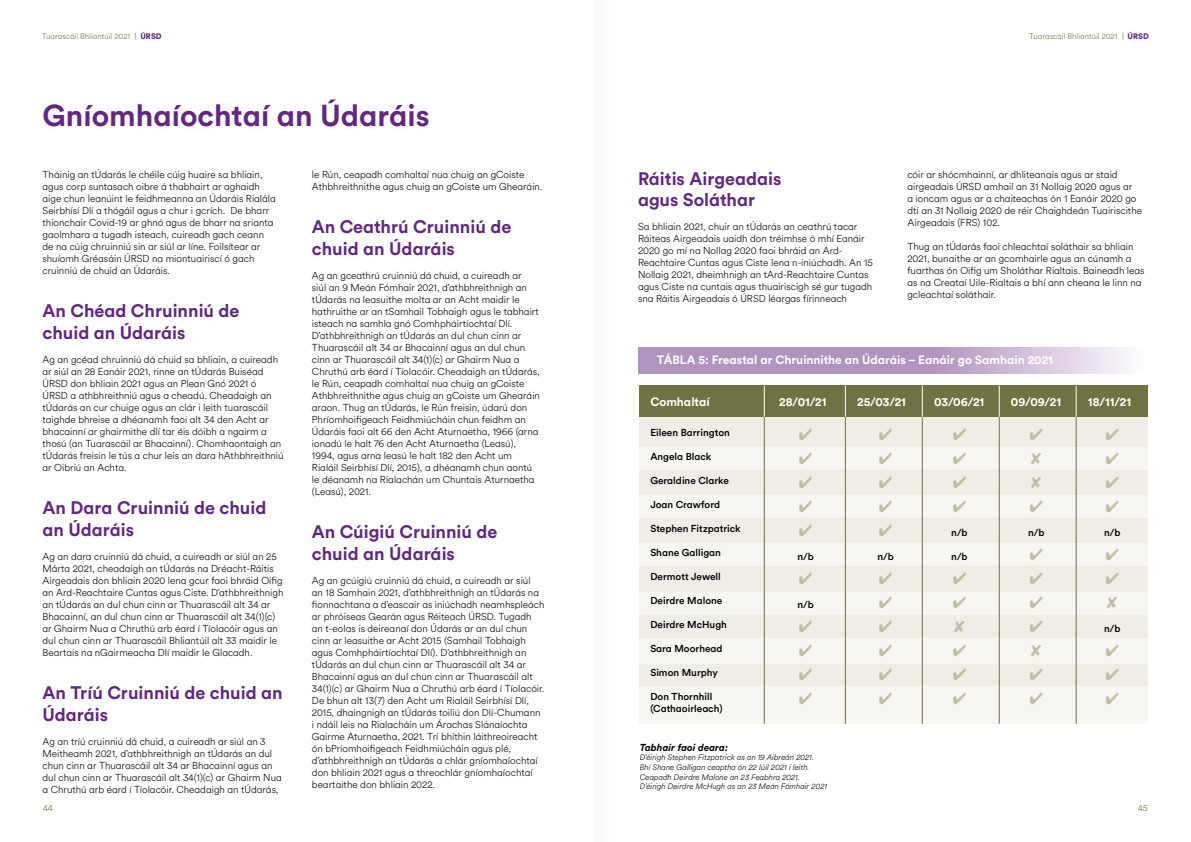
<style>
.page{position:relative;width:1191px;height:842px;background:#fff}
.page>*{position:absolute;margin:0;border:0;box-sizing:border-box;transform-origin:0 0}
.t1{font:700 30px "VM Circular Shout";color:#62277e}
.t2{font:700 18px/21.6px "VM Circular Shout";color:#62277e}
.t3{font:16px/24px "Zapf Dingbats ITC";color:#c1bda4;text-align:justify}
.t4{font:700 12px "VM Circular Shout";color:#fff}
.t5{font:300 10px/12px "VM Circular Whisper";color:#000}
.t6{font:500 10px/12px "VM Circular Natter";color:#000}
.t7{font:italic 700 10px "VM Circular Shout";color:#000}
.t8{font:300 9px "VM Circular Whisper";color:#717244}
.t9{font:italic 300 8px/9.6px "VM Circular Whisper";color:#000}
.t10{font:300 8px "VM Circular Whisper";color:#717244}
.t11{font:900 8px "VM Circular Yell";color:#62277e}
</style>
<div class="page">
<div style="left:639px;top:386px;width:508px;height:31px;background:#717244"></div>
<div style="left:639px;top:417px;width:508px;height:307px;background:#efede6"></div>
<div style="left:639px;top:448px;width:508px;height:22px;background:#f7f6f2"></div>
<div style="left:639px;top:495px;width:508px;height:23px;background:#f7f6f2"></div>
<div style="left:639px;top:543px;width:508px;height:23px;background:#f7f6f2"></div>
<div style="left:639px;top:592px;width:508px;height:23px;background:#f7f6f2"></div>
<div style="left:639px;top:638px;width:508px;height:25px;background:#f7f6f2"></div>
<div style="left:639px;top:686px;width:508px;height:38px;background:#f7f6f2"></div>
<hr style="left:764px;top:417px;width:1px;height:307px;background:#717244">
<hr style="left:764px;top:386px;width:1px;height:31px;background:#fff">
<hr style="left:845px;top:417px;width:1px;height:307px;background:#717244">
<hr style="left:845px;top:386px;width:1px;height:31px;background:#fff">
<hr style="left:921px;top:417px;width:1px;height:307px;background:#717244">
<hr style="left:921px;top:386px;width:1px;height:31px;background:#fff">
<hr style="left:998px;top:417px;width:1px;height:307px;background:#717244">
<hr style="left:998px;top:386px;width:1px;height:31px;background:#fff">
<hr style="left:1075px;top:417px;width:1px;height:307px;background:#717244">
<hr style="left:1075px;top:386px;width:1px;height:31px;background:#fff">
<svg style="left:640px;top:347px;width:487px;height:27px;background:#bea6c9"></svg>
<p class="t10" style="left:42px;top:31px;width:90px">Tuarascáil Bhliantúil 2021</p>
<p class="t11" style="left:140px;top:31px;width:23px">ÚRSD</p>
<p class="t10" style="left:1029px;top:31px;width:90px">Tuarascáil Bhliantúil 2021</p>
<p class="t11" style="left:1127px;top:31px;width:23px">ÚRSD</p>
<h1 class="t1" style="left:43px;top:95px;width:388px">Gníomhaíochtaí an Údaráis</h1>
<p class="t5" style="left:43px;top:168px;width:235px">Tháinig an tÚdarás le chéile cúig huaire sa bhliain, agus corp suntasach oibre á thabhairt ar aghaidh aige chun leanúint le feidhmeanna an Údaráis Rialála Seirbhísí Dlí a thógáil agus a chur i gcrích. De bharr thionchair Covid-19 ar ghnó agus de bharr na srianta gaolmhara a tugadh isteach, cuireadh gach ceann de na cúig chruinniú sin ar siúl ar líne. Foilsítear ar shuíomh Gréasáin ÚRSD na miontuairiscí ó gach cruinniú de chuid an Údaráis.</p>
<h2 class="t2" style="left:43px;top:300px;width:199px">An Chéad Chruinniú de chuid an Údaráis</h2>
<p class="t5" style="left:43px;top:353px;width:242px">Ag an gcéad chruinniú dá chuid sa bhliain, a cuireadh ar siúl an 28 Eanáir 2021, rinne an tÚdarás Buiséad ÚRSD don bhliain 2021 agus an Plean Gnó 2021 ó ÚRSD a athbhreithniú agus a cheadú. Cheadaigh an tÚdarás an cur chuige agus an clár i leith tuarascáil taighde bhreise a dhéanamh faoi alt 34 den Acht ar bhacainní ar ghairmithe dlí tar éis dóibh a ngairm a thosú (an Tuarascáil ar Bhacainní). Chomhaontaigh an tÚdarás freisin le tús a chur leis an dara hAthbhreithniú ar Oibriú an Achta.</p>
<h2 class="t2" style="left:43px;top:496px;width:225px">An Dara Cruinniú de chuid an Údaráis</h2>
<p class="t5" style="left:43px;top:550px;width:242px">Ag an dara cruinniú dá chuid, a cuireadh ar siúl an 25<br>Márta 2021, cheadaigh an tÚdarás na Dréacht-Ráitis Airgeadais don bhliain 2020 lena gcur faoi bhráid Oifig an Ard-Reachtaire Cuntas agus Ciste. D’athbhreithnigh an tÚdarás an dul chun cinn ar Thuarascáil alt 34 ar Bhacainní, an dul chun cinn ar Thuarascáil alt 34(1)(c) ar Ghairm Nua a Chruthú arb éard í Tíolacóir agus an dul chun cinn ar Thuarascáil Bhliantúil alt 33 maidir le Beartais na nGairmeacha Dlí maidir le Glacadh.</p>
<h2 class="t2" style="left:43px;top:681px;width:242px">An Tríú Cruinniú de chuid an<br>Údaráis</h2>
<p class="t5" style="left:43px;top:735px;width:241px">Ag an tríú cruinniú dá chuid, a cuireadh ar siúl an 3<br>Meitheamh 2021, d’athbhreithnigh an tÚdarás an dul chun cinn ar Thuarascáil alt 34 ar Bhacainní agus an dul chun cinn ar Thuarascáil alt 34(1)(c) ar Ghairm Nua a Chruthú arb éard í Tíolacóir. Cheadaigh an tÚdarás,</p>
<p class="t5" style="left:312px;top:168px;width:232px">le Rún, ceapadh comhaltaí nua chuig an gCoiste<br>Athbhreithnithe agus chuig an gCoiste um Ghearáin.</p>
<h2 class="t2" style="left:312px;top:216px;width:201px">An Ceathrú Cruinniú de chuid an Údaráis</h2>
<p class="t5" style="left:312px;top:269px;width:229px">Ag an gceathrú cruinniú dá chuid, a cuireadh ar<br>siúl an 9 Meán Fómhair 2021, d’athbhreithnigh an tÚdarás na leasuithe molta ar an Acht maidir le hathruithe ar an tSamhail Tobhaigh agus le tabhairt isteach na samhla gnó Comhpháirtíochtaí Dlí.<br>D’athbhreithnigh an tÚdarás an dul chun cinn ar Thuarascáil alt 34 ar Bhacainní agus an dul chun cinn ar Thuarascáil alt 34(1)(c) ar Ghairm Nua a Chruthú arb éard í Tíolacóir. Cheadaigh an tÚdarás, le Rún, ceapadh comhaltaí nua chuig an gCoiste Athbhreithnithe agus chuig an gCoiste um Ghearáin araon. Thug an tÚdarás, le Rún freisin, údarú don Phríomhoifigeach Feidhmiúcháin chun feidhm an Údaráis faoi alt 66 den Acht Aturnaetha, 1966 (arna ionadú le halt 76 den Acht Aturnaetha (Leasú), 1994, agus arna leasú le halt 182 den Acht um Rialáil Seirbhísí Dlí, 2015), a dhéanamh chun aontú le déanamh na Rialachán um Chuntais Aturnaetha (Leasú), 2021.</p>
<h2 class="t2" style="left:312px;top:520px;width:187px">An Cúigiú Cruinniú de chuid an Údaráis</h2>
<p class="t5" style="left:312px;top:574px;width:234px">Ag an gcúigiú cruinniú dá chuid, a cuireadh ar siúl<br>an 18 Samhain 2021, d’athbhreithnigh an tÚdarás na fionnachtana a d’eascair as iniúchadh neamhspleách ar phróiseas Gearán agus Réiteach ÚRSD. Tugadh an t-eolas is deireanaí don Údarás ar an dul chun cinn ar leasuithe ar Acht 2015 (Samhail Tobhaigh agus Comhpháirtíochtaí Dlí). D’athbhreithnigh an tÚdarás an dul chun cinn ar Thuarascáil alt 34 ar Bhacainní agus an dul chun cinn ar Thuarascáil alt 34(1)(c) ar Ghairm Nua a Chruthú arb éard í Tíolacóir.<br>De bhun alt 13(7) den Acht um Rialáil Seirbhísí Dlí, 2015, dhaingnigh an tÚdarás toiliú don Dlí-Chumann i ndáil leis na Rialacháin um Árachas Slánaíochta Gairme Aturnaetha, 2021. Trí bhíthin láithreoireacht ón bPríomhoifigeach Feidhmiúcháin agus plé, d’athbhreithnigh an tÚdarás a chlár gníomhaíochtaí don bhliain 2021 agus a threochlár gníomhaíochtaí beartaithe don bhliain 2022.</p>
<h2 class="t2" style="left:638px;top:167px;width:145px">Ráitis Airgeadais agus Soláthar</h2>
<p class="t5" style="left:638px;top:220px;width:236px">Sa bhliain 2021, chuir an tÚdarás an ceathrú tacar Ráiteas Airgeadais uaidh don tréimhse ó mhí Eanáir 2020 go mí na Nollag 2020 faoi bhráid an Ard-Reachtaire Cuntas agus Ciste lena n-iniúchadh. An 15<br>Nollaig 2021, dheimhnigh an tArd-Reachtaire Cuntas agus Ciste na cuntais agus thuairiscigh sé gur tugadh sna Ráitis Airgeadais ó ÚRSD léargas fírinneach</p>
<p class="t5" style="left:907px;top:168px;width:236px">cóir ar shócmhainní, ar dhliteanais agus ar staid airgeadais ÚRSD amhail an 31 Nollaig 2020 agus ar<br>a ioncam agus ar a chaiteachas ón 1 Eanáir 2020 go dtí an 31 Nollaig 2020 de réir Chaighdeán Tuairiscithe Airgeadais (FRS) 102.</p>
<p class="t5" style="left:907px;top:240px;width:239px">Thug an tÚdarás faoi chleachtaí soláthair sa bhliain 2021, bunaithe ar an gcomhairle agus an cúnamh a fuarthas ón Oifig um Sholáthar Rialtais. Baineadh leas as na Creataí Uile-Rialtais a bhí ann cheana le linn na gcleachtaí soláthair.</p>
<p class="t4" style="left:657px;top:352px;width:397px">TÁBLA 5: Freastal ar Chruinnithe an Údaráis – Eanáir go Samhain 2021</p>
<p class="t4" style="left:650px;top:393px;width:61px">Comhaltaí</p>
<p class="t4" style="left:779px;top:393px;width:49px">28/01/21</p>
<p class="t4" style="left:857px;top:393px;width:50px">25/03/21</p>
<p class="t4" style="left:934px;top:393px;width:52px">03/06/21</p>
<p class="t4" style="left:1011px;top:393px;width:52px">09/09/21</p>
<p class="t4" style="left:1088px;top:393px;width:45px">18/11/21</p>
<h3 class="t3" style="left:799px;top:423px;width:15px">✔ ✔ ✔ ✔ ✔</h3>
<p class="t6" style="left:797px;top:550px;width:18px">n/b</p>
<h3 class="t3" style="left:879px;top:423px;width:15px">✔ ✔ ✔ ✔ ✔</h3>
<p class="t6" style="left:877px;top:550px;width:18px">n/b</p>
<h3 class="t3" style="left:879px;top:567px;width:15px">✔ ✔ ✔ ✔ ✔ ✔</h3>
<h3 class="t3" style="left:952px;top:423px;width:15px">✔ ✔ ✔ ✔</h3>
<p class="t6" style="left:951px;top:526px;width:18px">n/b</p>
<p class="t6" style="left:951px;top:550px;width:18px">n/b</p>
<h3 class="t3" style="left:1105px;top:423px;width:15px">✔ ✔ ✔ ✔</h3>
<p class="t6" style="left:1104px;top:526px;width:18px">n/b</p>
<p class="t6" style="left:650px;top:426px;width:81px">Eileen Barrington</p>
<p class="t6" style="left:650px;top:450px;width:62px">Angela Black</p>
<p class="t6" style="left:650px;top:474px;width:80px">Geraldine Clarke</p>
<p class="t6" style="left:650px;top:498px;width:71px">Joan Crawford</p>
<p class="t6" style="left:650px;top:522px;width:92px">Stephen Fitzpatrick</p>
<p class="t6" style="left:650px;top:546px;width:72px">Shane Galligan</p>
<p class="t6" style="left:650px;top:570px;width:72px">Dermott Jewell</p>
<p class="t6" style="left:650px;top:594px;width:74px">Deirdre Malone</p>
<p class="t6" style="left:650px;top:618px;width:78px">Deirdre McHugh</p>
<p class="t6" style="left:650px;top:642px;width:74px">Sara Moorhead</p>
<p class="t6" style="left:650px;top:666px;width:69px">Simon Murphy</p>
<p class="t6" style="left:650px;top:690px;width:74px">Don Thornhill (Cathaoirleach)</p>
<p class="t6" style="left:1028px;top:526px;width:18px">n/b</p>
<h3 class="t3" style="left:1029px;top:543px;width:15px">✔ ✔ ✔ ✔</h3>
<p class="t6" style="left:797px;top:598px;width:18px">n/b</p>
<h3 class="t3" style="left:799px;top:615px;width:15px">✔ ✔ ✔ ✔</h3>
<p class="t6" style="left:1104px;top:622px;width:18px">n/b</p>
<h3 class="t3" style="left:1105px;top:639px;width:15px">✔ ✔ ✔</h3>
<h3 class="t3" style="left:952px;top:639px;width:15px">✔ ✔ ✔</h3>
<p class="t7" style="left:640px;top:740px;width:90px">Tabhair faoi deara:</p>
<p class="t9" style="left:640px;top:752px;width:189px">D’éirigh Stephen Fitzpatrick as an 19 Aibreán 2021.<br>Bhí Shane Galligan ceaptha ón 22 Iúil 2021 i leith.<br>Ceapadh Deirdre Malone an 23 Feabhra 2021.<br>D’éirigh Deirdre McHugh as an 23 Meán Fómhair 2021</p>
<p class="t8" style="left:43px;top:802px;width:12px">44</p>
<p class="t8" style="left:1138px;top:802px;width:11px">45</p>
</div>
